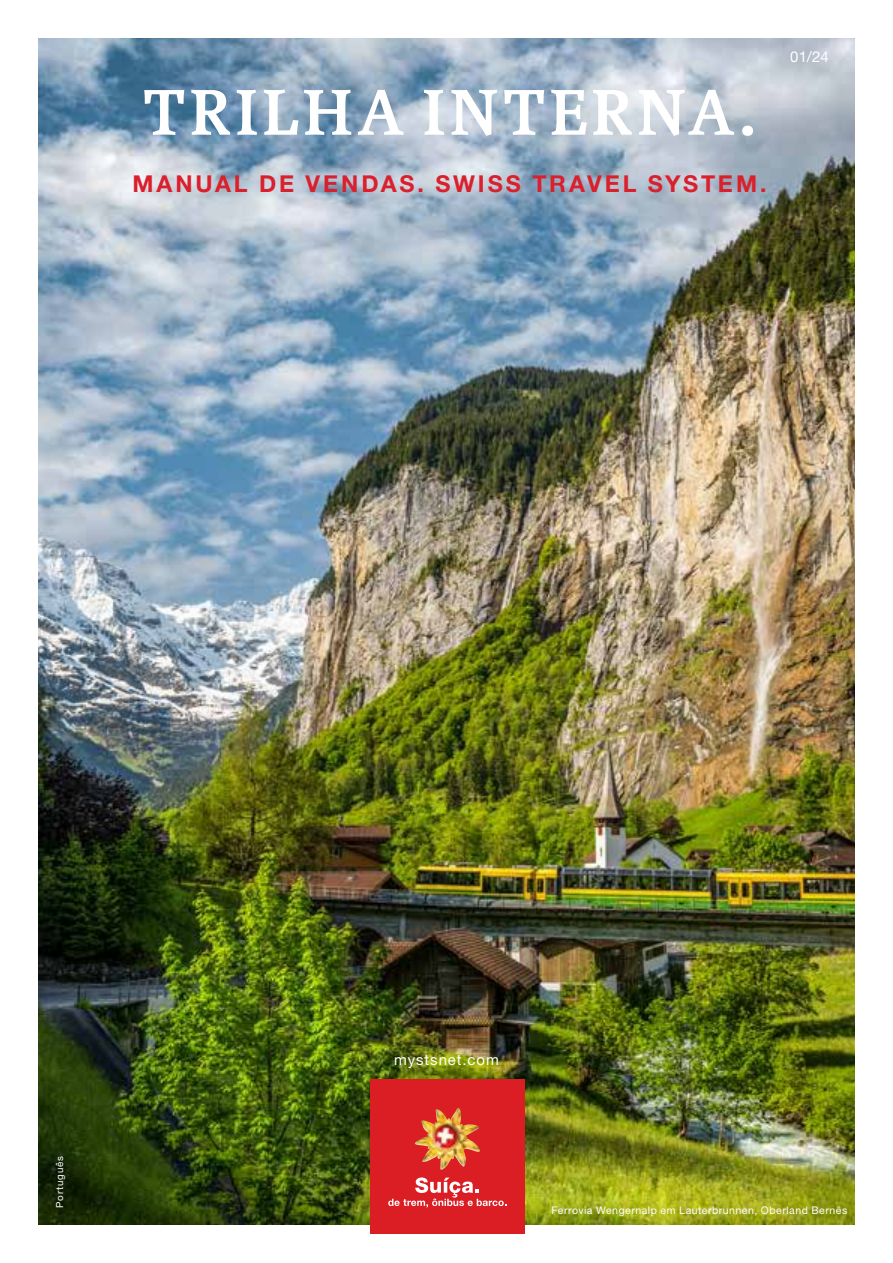
<style>
.page{position:relative;width:893px;height:1263px;background:#fff}
.page>*{position:absolute;margin:0;border:0;box-sizing:border-box;transform-origin:0 0}
.t1{font:700 69px "Karmina";letter-spacing:.055em;color:#fff}
.t2{font:700 23.25px "Helvetica Neue LT Pro";letter-spacing:.125em;color:#da202c}
.t3{font:15px "Helvetica Neue LT Pro";letter-spacing:.06em;color:#fff}
.t4{font:10.5px "Helvetica Neue LT Pro";letter-spacing:.05em;color:#fff}
.t5{font:9.75px "Helvetica Neue LT Pro";letter-spacing:.1em;color:#fff}
</style>
<div class="page">
<img style="left:39px;top:38px;width:816px;height:1187px">
<div style="left:370px;top:1079px;width:155px;height:155px;background:#db1e23"></div>
<img style="left:415px;top:1108px;width:65px;height:62px">
<svg style="left:388px;top:1177px;width:118px;height:30px"></svg>
<h1 class="t1" style="left:143px;top:73px;width:614px">TRILHA INTERNA.</h1>
<h2 class="t2" style="left:133px;top:169px;width:635px">MANUAL DE VENDAS. SWISS TRAVEL SYSTEM.</h2>
<h3 class="t3" style="left:790px;top:48px;width:40px">01/24</h3>
<p class="t5" style="left:54px;top:1208px;width:54px;rotate:-90deg">Português</p>
<h3 class="t3" style="left:394px;top:1050px;width:106px">mystsnet.com</h3>
<p class="t4" style="left:551px;top:1203px;width:297px">Ferrovia Wengernalp em Lauterbrunnen, Oberland Bernês</p>
</div>
